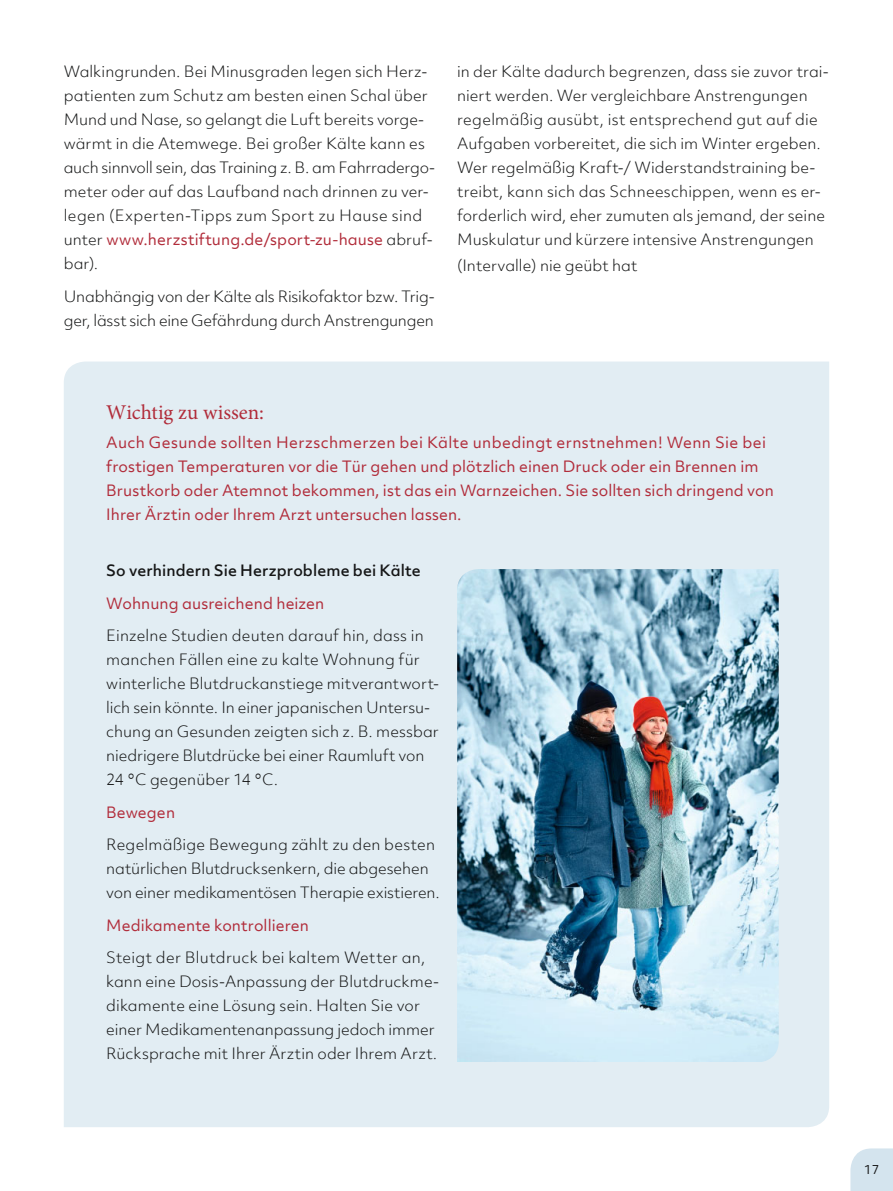
<style>
.page{position:relative;width:893px;height:1191px;background:#fff}
.page>*{position:absolute;margin:0;border:0;box-sizing:border-box;transform-origin:0 0}
.t1{font:21px "Minion Pro";color:#b12c3a}
.t2{font:300 15px/24px "Objektiv Mk 2";color:#151616}
.t3{font:15px/24px "Objektiv Mk 2";letter-spacing:.005em;color:#b12c3a}
.t4{font:500 15px "Objektiv Mk 2";letter-spacing:.01em;color:#151616}
.t5{font:12px "Objektiv Mk 2";color:#151616}
.s1{font-weight:400;color:#b12c3a}
</style>
<div class="page">
<svg style="left:850px;top:1148px;width:43px;height:42px;background:#d7e5ef"></svg>
<div style="left:64px;top:361px;width:765px;height:766px;background:#e2edf3"></div>
<img style="left:457px;top:569px;width:322px;height:492px">
<p class="t2" style="left:64px;top:59px;width:373px">Walkingrunden. Bei Minusgraden legen sich Herz&shy;patienten zum Schutz am besten einen Schal über Mund und Nase, so gelangt die Luft bereits vorge&shy;wärmt in die Atemwege. Bei großer Kälte kann es auch sinnvoll sein, das Training z. B. am Fahrradergo&shy;meter oder auf das Laufband nach drinnen zu ver&shy;legen (Experten-Tipps zum Sport zu Hause sind unter <span class="s1">www.herzstiftung.de/sport-zu-hause</span> abruf&shy;bar).</p>
<p class="t2" style="left:64px;top:284px;width:373px">Unabhängig von der Kälte als Risikofaktor bzw. Trig&shy;ger, lässt sich eine Gefährdung durch Anstrengungen</p>
<p class="t2" style="left:457px;top:59px;width:373px">in der Kälte dadurch begrenzen, dass sie zuvor trai&shy;niert werden. Wer vergleichbare Anstrengungen regelmäßig ausübt, ist entsprechend gut auf die Aufgaben vorbereitet, die sich im Winter ergeben.<br>Wer regelmäßig Kraft-/ Widerstandstraining be&shy;treibt, kann sich das Schneeschippen, wenn es er&shy;forderlich wird, eher zumuten als jemand, der seine Muskulatur und kürzere intensive Anstrengungen</p>
<p class="t2" style="left:457px;top:253px;width:182px">(Intervalle) nie geübt hat</p>
<h1 class="t1" style="left:106px;top:404px;width:159px">Wichtig zu wissen:</h1>
<p class="t3" style="left:106px;top:429px;width:669px">Auch Gesunde sollten Herzschmerzen bei Kälte unbedingt ernstnehmen! Wenn Sie bei frostigen Temperaturen vor die Tür gehen und plötzlich einen Druck oder ein Brennen im Brustkorb oder Atemnot bekommen, ist das ein Warnzeichen. Sie sollten sich dringend von Ihrer Ärztin oder Ihrem Arzt untersuchen lassen.</p>
<p class="t4" style="left:106px;top:559px;width:316px">So verhindern Sie Herzprobleme bei Kälte</p>
<p class="t3" style="left:106px;top:590px;width:219px">Wohnung ausreichend heizen</p>
<p class="t2" style="left:106px;top:623px;width:335px">Einzelne Studien deuten darauf hin, dass in manchen Fällen eine zu kalte Wohnung für winterliche Blutdruckanstiege mitverantwort&shy;lich sein könnte. In einer japanischen Untersu&shy;chung an Gesunden zeigten sich z. B. messbar niedrigere Blutdrücke bei einer Raumluft von 24 °C gegenüber 14 °C.</p>
<p class="t3" style="left:106px;top:799px;width:70px">Bewegen</p>
<p class="t2" style="left:106px;top:832px;width:335px">Regelmäßige Bewegung zählt zu den besten natürlichen Blutdrucksenkern, die abgesehen von einer medikamentösen Therapie existieren.</p>
<p class="t3" style="left:106px;top:912px;width:204px">Medikamente kontrollieren</p>
<p class="t2" style="left:106px;top:945px;width:335px">Steigt der Blutdruck bei kaltem Wetter an, kann eine Dosis-Anpassung der Blutdruckme&shy;dikamente eine Lösung sein. Halten Sie vor einer Medikamentenanpassung jedoch immer Rücksprache mit Ihrer Ärztin oder Ihrem Arzt.</p>
<p class="t5" style="left:864px;top:1160px;width:16px">17</p>
</div>
